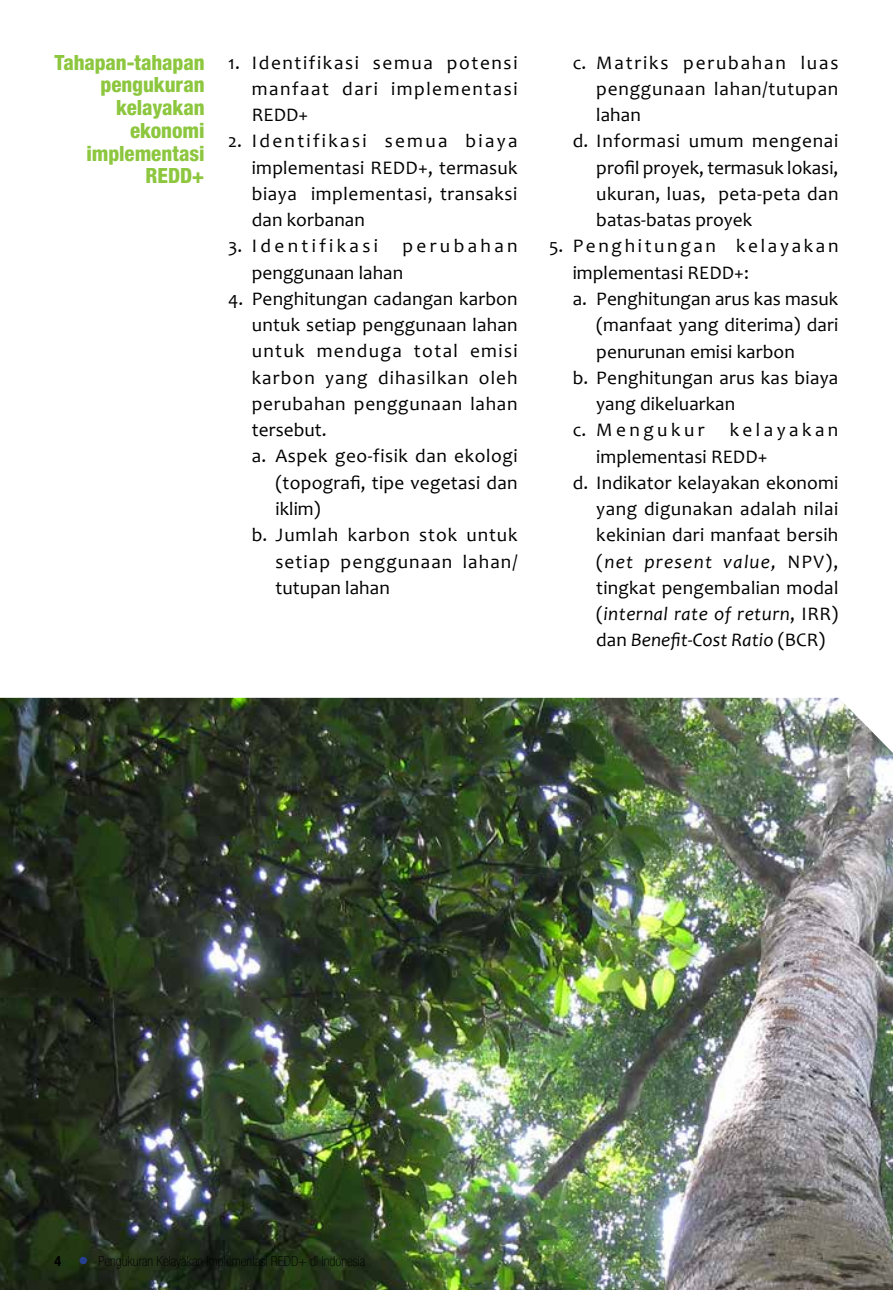
<style>
.page{position:relative;width:893px;height:1290px;background:#fff}
.page>*{position:absolute;margin:0;border:0;box-sizing:border-box;transform-origin:0 0}
.t1{font:800 condensed 21px/22.8px "Helvetica Neue LT Std";letter-spacing:-.005em;color:#8dc63f;text-align:right}
.t2{font:19.25px/26.2px "Candara";letter-spacing:.015em;color:#000;text-align:justify}
.t3{font:italic 19.25px "Candara";letter-spacing:.02em;color:#000}
.t4{font:19.25px "Candara";letter-spacing:.055em;color:#000}
.t5{font:19.25px "Candara";letter-spacing:.04em;color:#000}
.t6{font:19.25px "Candara";letter-spacing:.035em;color:#000}
.t7{font:19.25px "Candara";letter-spacing:.045em;color:#000}
.t8{font:19.25px "Candara";letter-spacing:.14em;color:#000}
.t9{font:19.25px "Candara";letter-spacing:.07em;color:#000}
.t10{font:19.25px "Candara";letter-spacing:.095em;color:#000}
.t11{font:italic 19.25px "Candara";letter-spacing:.065em;color:#000}
.t12{font:19.25px "Candara";letter-spacing:.18em;color:#000}
.t13{font:19.25px "Candara";letter-spacing:.175em;color:#000}
.t14{font:100 condensed 14px "Helvetica Neue LT Std";color:#000}
.s1{font-style:normal}
.s2{font-weight:700}
.s3{font-weight:700;font-size:21px;color:#25408f}
</style>
<div class="page">
<img style="left:0;top:698px;width:893px;height:592px">
<p class="t1" style="left:55px;top:50px;width:152px">Tahapan-tahapan pengukuran kelayakan ekonomi implementasi<br>REDD+</p>
<p class="t2" style="left:252px;top:49px;width:267px;text-indent:-24px">1. Identifikasi semua potensi manfaat dari implementasi REDD+</p>
<p class="t2" style="left:252px;top:128px;width:267px;text-indent:-24px">2. Identifikasi semua biaya implementasi REDD+, termasuk biaya implementasi, transaksi dan korbanan</p>
<p class="t13" style="left:228px;top:234px;width:151px">3. Identifikasi</p>
<p class="t2" style="left:252px;top:233px;width:267px;text-indent:151px">perubahan penggunaan lahan</p>
<p class="t2" style="left:228px;top:285px;width:291px">4. Penghitungan cadangan karbon</p>
<p class="t2" style="left:252px;top:312px;width:267px">untuk setiap penggunaan lahan</p>
<p class="t9" style="left:252px;top:339px;width:267px">untuk menduga total emisi</p>
<p class="t4" style="left:252px;top:365px;width:267px">karbon yang dihasilkan oleh</p>
<p class="t6" style="left:252px;top:392px;width:267px">perubahan penggunaan lahan</p>
<p class="t2" style="left:252px;top:417px;width:76px">tersebut.</p>
<p class="t2" style="left:252px;top:443px;width:267px">a. Aspek geo-fisik dan ekologi</p>
<p class="t2" style="left:275px;top:469px;width:244px">(topografi, tipe vegetasi dan</p>
<p class="t2" style="left:275px;top:495px;width:47px">iklim)</p>
<p class="t7" style="left:252px;top:523px;width:267px">b. Jumlah karbon stok untuk</p>
<p class="t4" style="left:275px;top:549px;width:244px">setiap penggunaan lahan/</p>
<p class="t2" style="left:275px;top:574px;width:116px">tutupan lahan</p>
<p class="t10" style="left:573px;top:50px;width:267px">c. Matriks perubahan luas</p>
<p class="t5" style="left:596px;top:77px;width:244px">penggunaan lahan/tutupan</p>
<p class="t2" style="left:596px;top:102px;width:46px">lahan</p>
<p class="t5" style="left:573px;top:129px;width:267px">d. Informasi umum mengenai</p>
<p class="t2" style="left:596px;top:154px;width:244px">profil proyek, termasuk lokasi,</p>
<p class="t2" style="left:596px;top:180px;width:244px">ukuran, luas, peta-peta dan</p>
<p class="t2" style="left:596px;top:207px;width:158px">batas-batas proyek</p>
<p class="t8" style="left:549px;top:234px;width:291px">5. Penghitungan kelayakan</p>
<p class="t2" style="left:573px;top:259px;width:178px">implementasi REDD+:</p>
<p class="t2" style="left:573px;top:285px;width:267px">a. Penghitungan arus kas masuk</p>
<p class="t2" style="left:596px;top:312px;width:244px">(manfaat yang diterima) dari</p>
<p class="t2" style="left:596px;top:338px;width:200px">penurunan emisi karbon</p>
<p class="t2" style="left:573px;top:364px;width:267px">b. Penghitungan arus kas biaya</p>
<p class="t2" style="left:596px;top:390px;width:140px">yang dikeluarkan</p>
<p class="t12" style="left:573px;top:418px;width:133px">c. Mengukur</p>
<p class="t12" style="left:730px;top:418px;width:110px">kelayakan</p>
<p class="t2" style="left:596px;top:443px;width:173px">implementasi REDD+</p>
<p class="t2" style="left:573px;top:469px;width:267px">d. Indikator kelayakan ekonomi</p>
<p class="t2" style="left:596px;top:495px;width:244px">yang digunakan adalah nilai</p>
<p class="t2" style="left:596px;top:522px;width:244px">kekinian dari manfaat bersih</p>
<p class="t11" style="left:596px;top:549px;width:244px"><span class="s1">(</span>net present value, <span class="s1">NPV),</span></p>
<p class="t2" style="left:596px;top:574px;width:244px">tingkat pengembalian modal</p>
<p class="t3" style="left:596px;top:602px;width:244px"><span class="s1">(</span>internal rate of return<span class="s1">, IRR)</span></p>
<p class="t3" style="left:596px;top:628px;width:231px"><span class="s1">dan</span> Benefit-Cost Ratio <span class="s1">(BCR)</span></p>
<p class="t14" style="left:55px;top:1253px;width:312px"><span class="s2">4</span> <span class="s3">•</span> Pengukuran Kelayakan Implementasi REDD+ di Indonesia</p>
</div>
